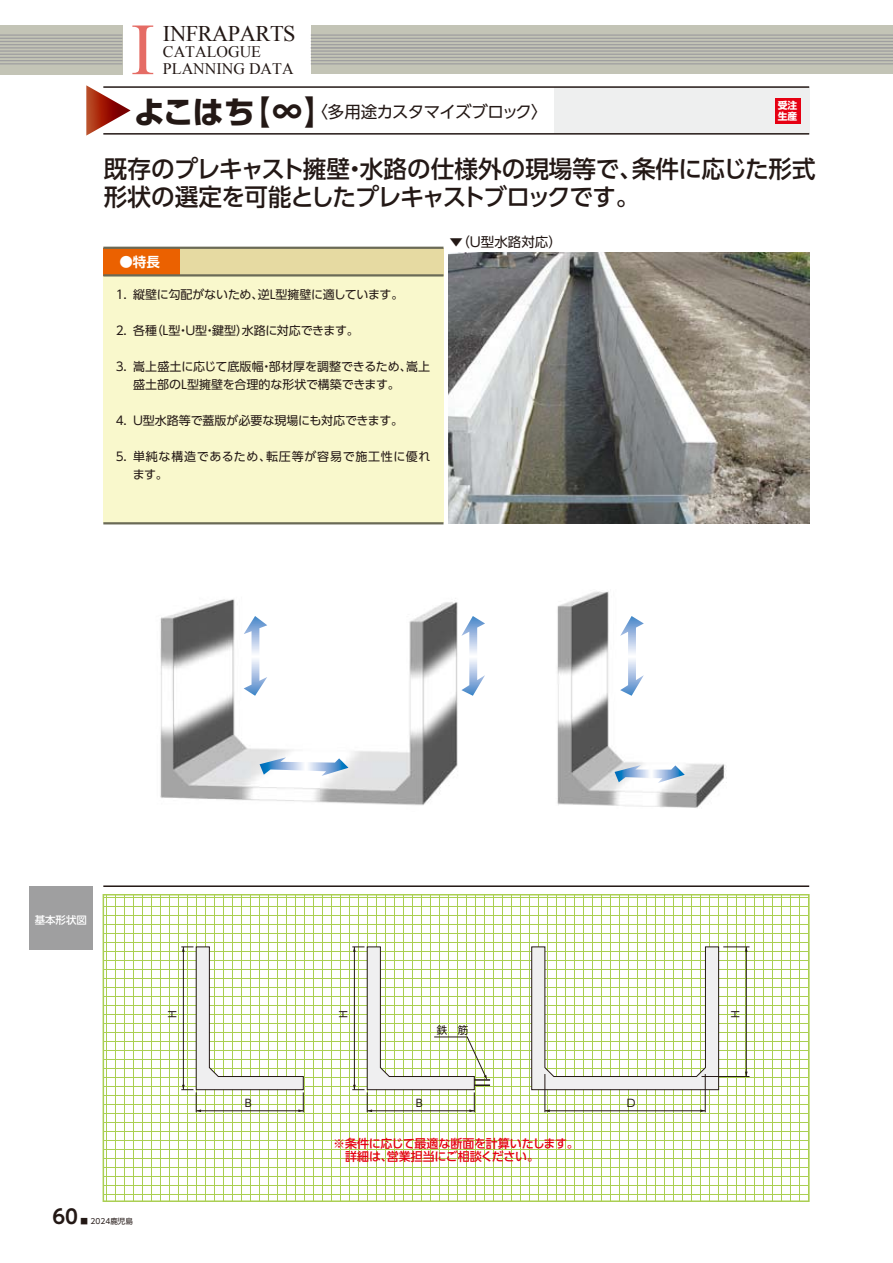
<style>
.page{position:relative;width:893px;height:1263px;background:#fff}
.page>*{position:absolute;margin:0;border:0;box-sizing:border-box;transform-origin:0 0}
.t1{font:73.5px "Times New Roman";color:#e56c65}
.t2{font:500 24px/28.5px "UD Shin Go Pro";letter-spacing:-.02em;color:#231815}
.t3{font:22.35px "Times New Roman";letter-spacing:-.02em;color:#231815}
.t4{font:700 19.5px "UD Shin Go Pro De";color:#231815}
.t5{font:16.5px "UD Shin Go Pro";letter-spacing:-.04em;color:#231815}
.t6{font:16.05px "Times New Roman";color:#231815}
.t7{font:13.5px "UD Shin Go Pro";color:#231815}
.t8{font:700 13.5px "UD Shin Go Pro De";color:#fff}
.t9{font:12px/18px "UD Shin Go Pro";color:#231815}
.t10{font:12px "UD Shin Go Pro";letter-spacing:-.03em;color:#231815}
.t11{font:500 12px/13.5px "UD Shin Go Pro";letter-spacing:-.01em;color:#e60012}
.t12{font:12px/18px "UD Shin Go Pro";letter-spacing:.06em;color:#231815}
.t13{font:10.5px "UD Shin Go Pro";color:#231815}
.t14{font:500 10.5px "UD Shin Go Pro";letter-spacing:-.005em;color:#fff}
.t15{font:700 9.75px/11.2px "UD Shin Go Pro";color:#fff}
.t16{font:7.5px "UD Shin Go Pro";color:#231815}
.s1{font-weight:700;font-size:31.5px}
</style>
<div class="page">
<img style="left:448px;top:253px;width:361px;height:271px">
<img style="left:160px;top:599px;width:298px;height:206px">
<img style="left:557px;top:591px;width:169px;height:217px">
<div style="left:311px;top:25px;width:582px;height:49px;background:#c3c4b6"></div>
<hr style="left:311px;top:63px;width:582px;height:1px;background:#9f9fa0">
<hr style="left:311px;top:57px;width:582px;height:1px;background:#9f9fa0">
<hr style="left:311px;top:50px;width:582px;height:2px;background:#9f9fa0">
<hr style="left:311px;top:44px;width:582px;height:1px;background:#9f9fa0">
<hr style="left:311px;top:38px;width:582px;height:1px;background:#9f9fa0">
<hr style="left:311px;top:60px;width:582px;height:1px;background:#9f9fa0">
<hr style="left:311px;top:54px;width:582px;height:1px;background:#9f9fa0">
<hr style="left:311px;top:41px;width:582px;height:1px;background:#9f9fa0">
<hr style="left:311px;top:47px;width:582px;height:2px;background:#9f9fa0">
<hr style="left:311px;top:34px;width:582px;height:2px;background:#9f9fa0">
<div style="left:0;top:25px;width:123px;height:49px;background:#c3c4b6"></div>
<hr style="left:0;top:63px;width:122px;height:1px;background:#9f9fa0">
<hr style="left:0;top:57px;width:122px;height:1px;background:#9f9fa0">
<hr style="left:0;top:50px;width:122px;height:2px;background:#9f9fa0">
<hr style="left:0;top:44px;width:122px;height:1px;background:#9f9fa0">
<hr style="left:0;top:38px;width:122px;height:1px;background:#9f9fa0">
<hr style="left:0;top:60px;width:122px;height:1px;background:#9f9fa0">
<hr style="left:0;top:54px;width:122px;height:1px;background:#9f9fa0">
<hr style="left:0;top:47px;width:122px;height:2px;background:#9f9fa0">
<hr style="left:0;top:41px;width:122px;height:1px;background:#9f9fa0">
<hr style="left:0;top:34px;width:122px;height:2px;background:#9f9fa0">
<div style="left:554px;top:87px;width:255px;height:47px;background:#eeefef"></div>
<hr style="left:103px;top:86px;width:706px;height:2px;background:#231815">
<hr style="left:103px;top:133px;width:706px;height:2px;background:#231815">
<svg style="left:86px;top:85px;width:45px;height:51px"></svg>
<div style="left:103px;top:275px;width:340px;height:248px;background:#f9f8cc"></div>
<div style="left:103px;top:248px;width:340px;height:27px;background:#e6daa2"></div>
<div style="left:103px;top:248px;width:77px;height:27px;background:#eb6100"></div>
<hr style="left:103px;top:247px;width:340px;height:2px;background:#6a6a56">
<hr style="left:103px;top:522px;width:340px;height:2px;background:#6a6a56">
<hr style="left:103px;top:274px;width:340px;height:2px;background:#6a6a56">
<div style="left:29px;top:886px;width:64px;height:64px;background:#9f9fa0"></div>
<svg style="left:103px;top:894px;width:707px;height:308px"></svg>
<hr style="left:103px;top:885px;width:706px;height:2px;background:#231815">
<svg style="left:531px;top:946px;width:218px;height:144px"></svg>
<svg style="left:181px;top:946px;width:123px;height:166px"></svg>
<hr style="left:545px;top:1074px;width:1px;height:38px;background:#231815">
<hr style="left:705px;top:1074px;width:1px;height:38px;background:#231815">
<hr style="left:545px;top:1110px;width:160px;height:1px;background:#231815">
<svg style="left:545px;top:1109px;width:5px;height:3px"></svg>
<svg style="left:700px;top:1109px;width:5px;height:3px"></svg>
<svg style="left:244px;top:616px;width:23px;height:80px"></svg>
<svg style="left:620px;top:616px;width:24px;height:80px"></svg>
<svg style="left:461px;top:616px;width:24px;height:80px"></svg>
<svg style="left:260px;top:757px;width:88px;height:19px"></svg>
<svg style="left:615px;top:765px;width:70px;height:18px"></svg>
<svg style="left:352px;top:946px;width:138px;height:166px"></svg>
<div style="left:775px;top:98px;width:26px;height:26px;background:#e60012"></div>
<p class="t1" style="left:131px;top:0;width:26px">I</p>
<p class="t3" style="left:163px;top:18px;width:134px">INFRAPARTS</p>
<p class="t6" style="left:163px;top:41px;width:100px">CATALOGUE</p>
<p class="t6" style="left:163px;top:58px;width:132px">PLANNING DATA</p>
<p class="t5" style="left:133px;top:99px;width:416px"><span class="s1">よこはち【∞】</span>〈多用途カスタマイズブロック〉</p>
<p class="t15" style="left:778px;top:99px;width:21px">受注生産</p>
<p class="t2" style="left:104px;top:154px;width:713px">既存のプレキャスト擁壁・水路の仕様外の現場等で、条件に応じた形式形状の選定を可能としたプレキャストブロックです。</p>
<p class="t8" style="left:119px;top:251px;width:42px">●特長</p>
<p class="t10" style="left:114px;top:284px;width:291px">１．縦壁に勾配がないため、逆Ｌ型擁壁に適しています。</p>
<p class="t10" style="left:114px;top:320px;width:246px">２. 各種（Ｌ型・Ｕ型・鍵型）水路に対応できます。</p>
<p class="t9" style="left:133px;top:357px;width:299px;text-indent:-19px">３. 嵩上盛土に応じて底版幅・部材厚を調整できるため、嵩上盛土部のＬ型擁壁を合理的な形状で構築できます。</p>
<p class="t9" style="left:114px;top:411px;width:291px">４. Ｕ型水路等で蓋版が必要な現場にも対応できます。</p>
<p class="t12" style="left:133px;top:447px;width:299px;text-indent:-19px">５. 単純な構造であるため、転圧等が容易で施工性に優れます。</p>
<p class="t7" style="left:450px;top:231px;width:114px">▼（U型水路対応）</p>
<p class="t14" style="left:35px;top:911px;width:54px">基本形状図</p>
<p class="t13" style="left:164px;top:1018px;width:9px;rotate:-90deg">H</p>
<p class="t13" style="left:727px;top:1018px;width:9px;rotate:-90deg">H</p>
<p class="t13" style="left:335px;top:1018px;width:9px;rotate:-90deg">H</p>
<p class="t13" style="left:245px;top:1094px;width:8px">B</p>
<p class="t13" style="left:437px;top:1021px;width:33px">鉄　筋</p>
<p class="t13" style="left:416px;top:1094px;width:8px">B</p>
<p class="t11" style="left:333px;top:1136px;width:247px">※条件に応じて最適な断面を計算いたします。　詳細は、営業担当にご相談ください。</p>
<p class="t13" style="left:627px;top:1094px;width:10px">D</p>
<p class="t4" style="left:52px;top:1200px;width:27px">60</p>
<p class="t16" style="left:81px;top:1215px;width:54px">■ 2024鹿児島</p>
</div>
